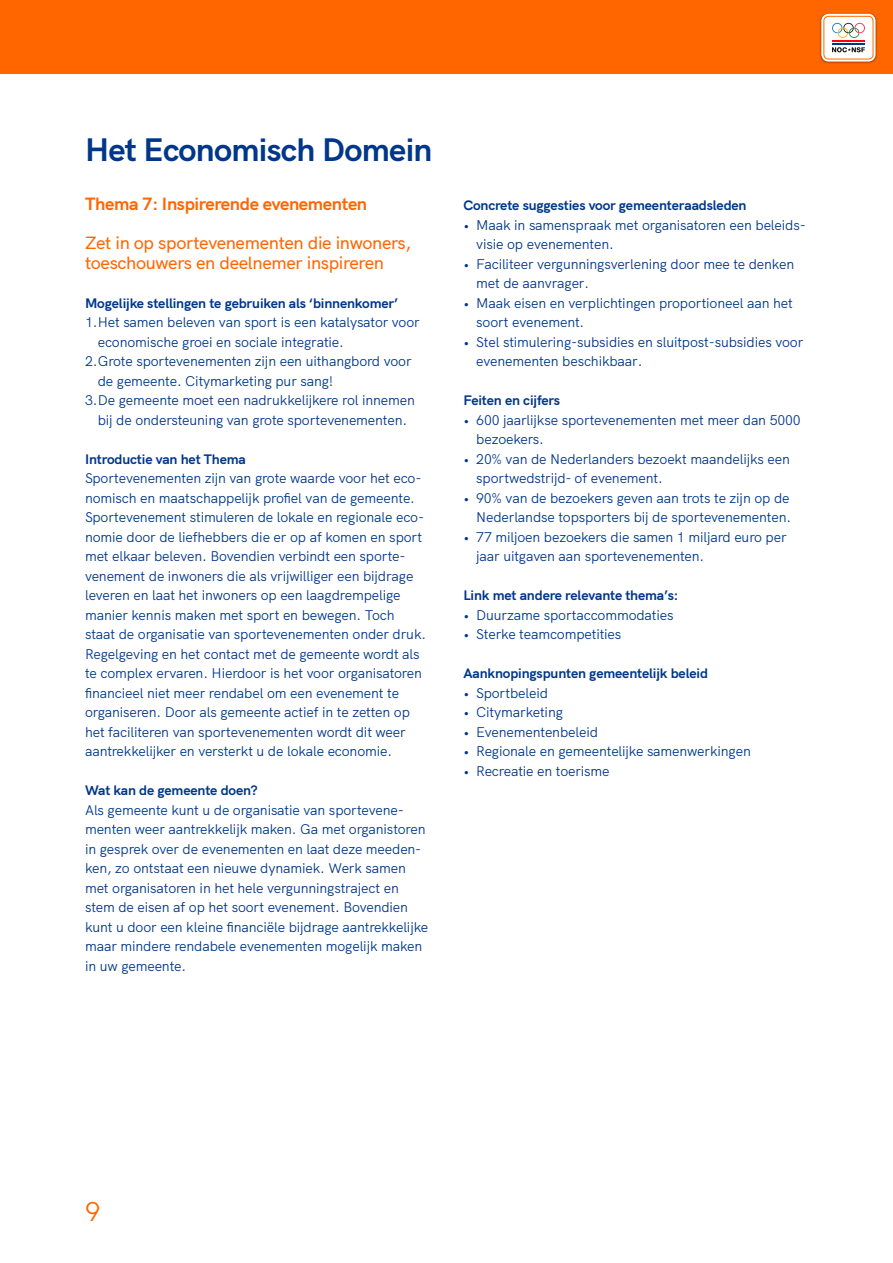
<style>
.page{position:relative;width:893px;height:1263px;background:#fff}
.page>*{position:absolute;margin:0;border:0;box-sizing:border-box;transform-origin:0 0}
.HOOFDSTUK{font:700 33px "HK Grotesk";letter-spacing:-.02em;color:#00378a}
.t1{font:27px "HK Grotesk";color:#f60}
.TUSSENKOP{font:500 18px/19.5px "HK Grotesk";letter-spacing:-.02em;color:#f60}
.THEMA{font:700 18px "HK Grotesk";letter-spacing:-.02em;color:#f60}
.BODY{font:13.95px/19.5px "HK Grotesk";letter-spacing:-.01em;color:#00378a}
.BODY_BOLD_AL{font:700 13.95px "HK Grotesk";letter-spacing:-.01em;color:#00378a}
</style>
<div class="page">
<div style="left:0;top:0;width:893px;height:73px;background:#f60"></div>
<img style="left:820px;top:13px;width:57px;height:51px">
<svg style="left:821px;top:14px;width:54px;height:48px;background:#e8d5cc"></svg>
<p class="HOOFDSTUK" style="left:85px;top:123px;width:349px">Het Economisch Domein</p>
<p class="THEMA" style="left:85px;top:190px;width:284px">Thema 7: Inspirerende evenementen</p>
<p class="TUSSENKOP" style="left:85px;top:231px;width:328px">Zet in op sportevenementen die inwoners, toeschouwers en deelnemer inspireren</p>
<p class="BODY_BOLD_AL" style="left:85px;top:292px;width:314px">Mogelijke stellingen te gebruiken als ‘binnenkomer’</p>
<p class="BODY" style="left:98px;top:311px;width:324px;text-indent:-13px">1.Het samen beleven van sport is een katalysator voor economische groei en sociale integratie.</p>
<p class="BODY" style="left:98px;top:350px;width:315px;text-indent:-13px">2.Grote sportevenementen zijn een uithangbord voor de gemeente. Citymarketing pur sang!</p>
<p class="BODY" style="left:85px;top:389px;width:331px;text-align:center">3.De gemeente moet een nadrukkelijkere rol innemen bij de ondersteuning van grote sportevenementen.</p>
<p class="BODY_BOLD_AL" style="left:85px;top:448px;width:162px">Introductie van het Thema</p>
<p class="BODY" style="left:85px;top:467px;width:343px">Sportevenementen zijn van grote waarde voor het eco&shy;nomisch en maatschappelijk profiel van de gemeente.<br>Sportevenement stimuleren de lokale en regionale eco&shy;nomie door de liefhebbers die er op af komen en sport met elkaar beleven. Bovendien verbindt een sporte&shy;venement de inwoners die als vrijwilliger een bijdrage leveren en laat het inwoners op een laagdrempelige manier kennis maken met sport en bewegen. Toch staat de organisatie van sportevenementen onder druk.<br>Regelgeving en het contact met de gemeente wordt als te complex ervaren. Hierdoor is het voor organisatoren financieel niet meer rendabel om een evenement te organiseren. Door als gemeente actief in te zetten op het faciliteren van sportevenementen wordt dit weer aantrekkelijker en versterkt u de lokale economie.</p>
<p class="BODY_BOLD_AL" style="left:85px;top:779px;width:174px">Wat kan de gemeente doen?</p>
<p class="BODY" style="left:85px;top:799px;width:345px">Als gemeente kunt u de organisatie van sportevene&shy;menten weer aantrekkelijk maken. Ga met organistoren in gesprek over de evenementen en laat deze meeden&shy;ken, zo ontstaat een nieuwe dynamiek. Werk samen met organisatoren in het hele vergunningstraject en stem de eisen af op het soort evenement. Bovendien kunt u door een kleine financiële bijdrage aantrekkelijke maar mindere rendabele evenementen mogelijk maken in uw gemeente.</p>
<p class="BODY_BOLD_AL" style="left:463px;top:194px;width:285px">Concrete suggesties voor gemeenteraadsleden</p>
<p class="BODY" style="left:476px;top:214px;width:331px;text-indent:-13px">• Maak in samenspraak met organisatoren een beleids&shy;visie op evenementen.</p>
<p class="BODY" style="left:476px;top:253px;width:319px;text-indent:-13px">• Faciliteer vergunningsverlening door mee te denken met de aanvrager.</p>
<p class="BODY" style="left:476px;top:292px;width:318px;text-indent:-13px">• Maak eisen en verplichtingen proportioneel aan het soort evenement.</p>
<p class="BODY" style="left:476px;top:331px;width:329px;text-indent:-13px">• Stel stimulering-subsidies en sluitpost-subsidies voor evenementen beschikbaar.</p>
<p class="BODY_BOLD_AL" style="left:463px;top:389px;width:98px">Feiten en cijfers</p>
<p class="BODY" style="left:476px;top:409px;width:326px;text-indent:-13px">• 600 jaarlijkse sportevenementen met meer dan 5000 bezoekers.</p>
<p class="BODY" style="left:476px;top:448px;width:315px;text-indent:-13px">• 20% van de Nederlanders bezoekt maandelijks een sportwedstrijd- of evenement.</p>
<p class="BODY" style="left:463px;top:487px;width:329px;text-align:right">• 90% van de bezoekers geven aan trots te zijn op de<br>Nederlandse topsporters bij de sportevenementen.</p>
<p class="BODY" style="left:476px;top:526px;width:312px;text-indent:-13px">• 77 miljoen bezoekers die samen 1 miljard euro per jaar uitgaven aan sportevenementen.</p>
<p class="BODY_BOLD_AL" style="left:463px;top:584px;width:217px">Link met andere relevante thema’s:</p>
<p class="BODY" style="left:463px;top:604px;width:212px">• Duurzame sportaccommodaties</p>
<p class="BODY" style="left:463px;top:623px;width:159px">• Sterke teamcompetities</p>
<p class="BODY_BOLD_AL" style="left:463px;top:662px;width:246px">Aanknopingspunten gemeentelijk beleid</p>
<p class="BODY" style="left:463px;top:682px;width:86px">• Sportbeleid</p>
<p class="BODY" style="left:463px;top:701px;width:101px">• Citymarketing</p>
<p class="BODY" style="left:463px;top:721px;width:136px">• Evenementenbeleid</p>
<p class="BODY" style="left:463px;top:740px;width:289px">• Regionale en gemeentelijke samenwerkingen</p>
<p class="BODY" style="left:463px;top:760px;width:148px">• Recreatie en toerisme</p>
<h2 class="t1" style="left:85px;top:1190px;width:17px">9</h2>
</div>
